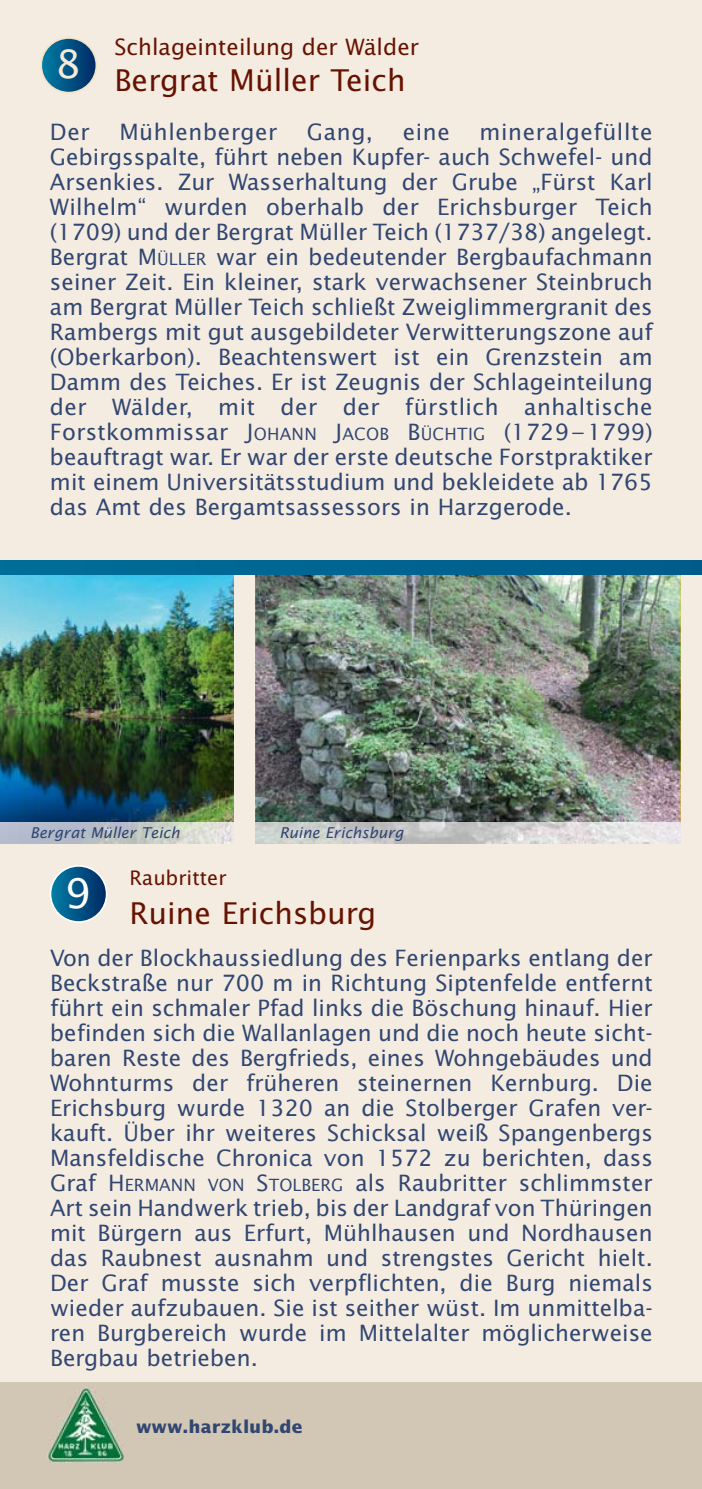
<style>
.page{position:relative;width:702px;height:1489px;background:#fff}
.page>*{position:absolute;margin:0;border:0;box-sizing:border-box;transform-origin:0 0}
.t1{font:40.75px "Lucida Sans Std";color:#fff}
.t2{font:39px "Lucida Sans Std";color:#f7ebd5}
.t3{font:30px "Lucida Sans Std";color:#671200}
.t4{font:22.5px/25px "Lucida Sans Std";color:#314671;text-align:justify}
.t5{font:22.5px "Lucida Sans Std";color:#671200}
.t6{font:22.5px "Lucida Sans Std";letter-spacing:.025em;color:#314671}
.t7{font:20px "Lucida Sans Std";color:#671200}
.t8{font:700 17.5px "Lucida Sans";color:#314671}
.t9{font:italic 15px "Lucida Sans";color:#314671}
.s1{font-size:17px}
</style>
<div class="page">
<div style="left:0;top:0;width:702px;height:1488px;background:#f4ece0"></div>
<div style="left:0;top:1382px;width:702px;height:106px;background:#d2c7b5"></div>
<svg style="left:41px;top:38px;width:55px;height:55px;background:#095987"></svg>
<div style="left:40px;top:37px;width:57px;height:56px;border:2px solid #f4e3c4;border-radius:50%"></div>
<img style="left:0;top:574px;width:234px;height:248px">
<img style="left:0;top:822px;width:234px;height:21px">
<svg style="left:50px;top:865px;width:57px;height:57px;background:#0c5b8a"></svg>
<div style="left:50px;top:865px;width:57px;height:57px;border:2px solid #fff;border-radius:50%"></div>
<img style="left:255px;top:574px;width:425px;height:248px">
<img style="left:255px;top:822px;width:425px;height:21px">
<div style="left:0;top:560px;width:702px;height:14px;background:#006592"></div>
<img style="left:48px;top:1387px;width:76px;height:75px">
<h2 class="t2" style="left:56px;top:46px;width:26px">8</h2>
<p class="t5" style="left:114px;top:37px;width:306px">Schlageinteilung der Wälder</p>
<h3 class="t3" style="left:114px;top:66px;width:293px">Bergrat Müller Teich</h3>
<p class="t4" style="left:50px;top:121px;width:604px;text-indent:429px">mineralgefüllte Gebirgsspalte, führt neben Kupfer- auch Schwefel- und Arsenkies. Zur Wasserhaltung der Grube „Fürst Karl Wilhelm“ wurden oberhalb der Erichsburger Teich (1709) und der Bergrat Müller Teich (1737/38) angelegt.<br>Bergrat M<span class="s1">ÜLLER</span> war ein bedeutender Bergbaufachmann seiner Zeit. Ein kleiner, stark verwachsener Steinbruch am Bergrat Müller Teich schließt Zweiglimmergranit des Rambergs mit gut ausgebildeter Verwitterungszone auf (Oberkarbon). Beachtenswert ist ein Grenzstein am Damm des Teiches. Er ist Zeugnis der Schlageinteilung der Wälder, mit der der fürstlich anhaltische Forstkommissar J<span class="s1">OHANN</span> J<span class="s1">ACOB</span> B<span class="s1">ÜCHTIG</span> (1729 – 1799) beauftragt war. Er war der erste deutsche Forstpraktiker mit einem Universitätsstudium und bekleidete ab 1765 das Amt des Bergamtsassessors in Harzgerode.</p>
<p class="t4" style="left:50px;top:121px;width:41px">Der</p>
<p class="t6" style="left:119px;top:121px;width:159px">Mühlenberger</p>
<p class="t4" style="left:307px;top:121px;width:68px">Gang,</p>
<p class="t4" style="left:402px;top:121px;width:49px">eine</p>
<p class="t9" style="left:30px;top:823px;width:151px">Bergrat Müller Teich</p>
<p class="t9" style="left:279px;top:823px;width:126px">Ruine Erichsburg</p>
<h1 class="t1" style="left:65px;top:873px;width:27px">9</h1>
<p class="t7" style="left:130px;top:868px;width:98px">Raubritter</p>
<h3 class="t3" style="left:130px;top:898px;width:248px">Ruine Erichsburg</h3>
<p class="t4" style="left:50px;top:946px;width:604px">Von der Blockhaussiedlung des Ferienparks entlang der Beckstraße nur 700 m in Richtung Siptenfelde entfernt führt ein schmaler Pfad links die Böschung hinauf. Hier befinden sich die Wallanlagen und die noch heute sicht&shy;baren Reste des Bergfrieds, eines Wohngebäudes und Wohnturms der früheren steinernen Kernburg. Die Erichsburg wurde 1320 an die Stolberger Grafen ver&shy;kauft. Über ihr weiteres Schicksal weiß Spangenbergs Mansfeldische Chronica von 1572 zu berichten, dass Graf H<span class="s1">ERMANN VON</span> S<span class="s1">TOLBERG</span> als Raubritter schlimmster Art sein Handwerk trieb, bis der Landgraf von Thüringen mit Bürgern aus Erfurt, Mühlhausen und Nordhausen das Raubnest ausnahm und strengstes Gericht hielt.<br>Der Graf musste sich verpflichten, die Burg niemals wieder aufzubauen. Sie ist seither wüst. Im unmittelba&shy;ren Burgbereich wurde im Mittelalter möglicherweise Bergbau betrieben.</p>
<p class="t8" style="left:136px;top:1418px;width:168px">www.harzklub.de</p>
</div>
